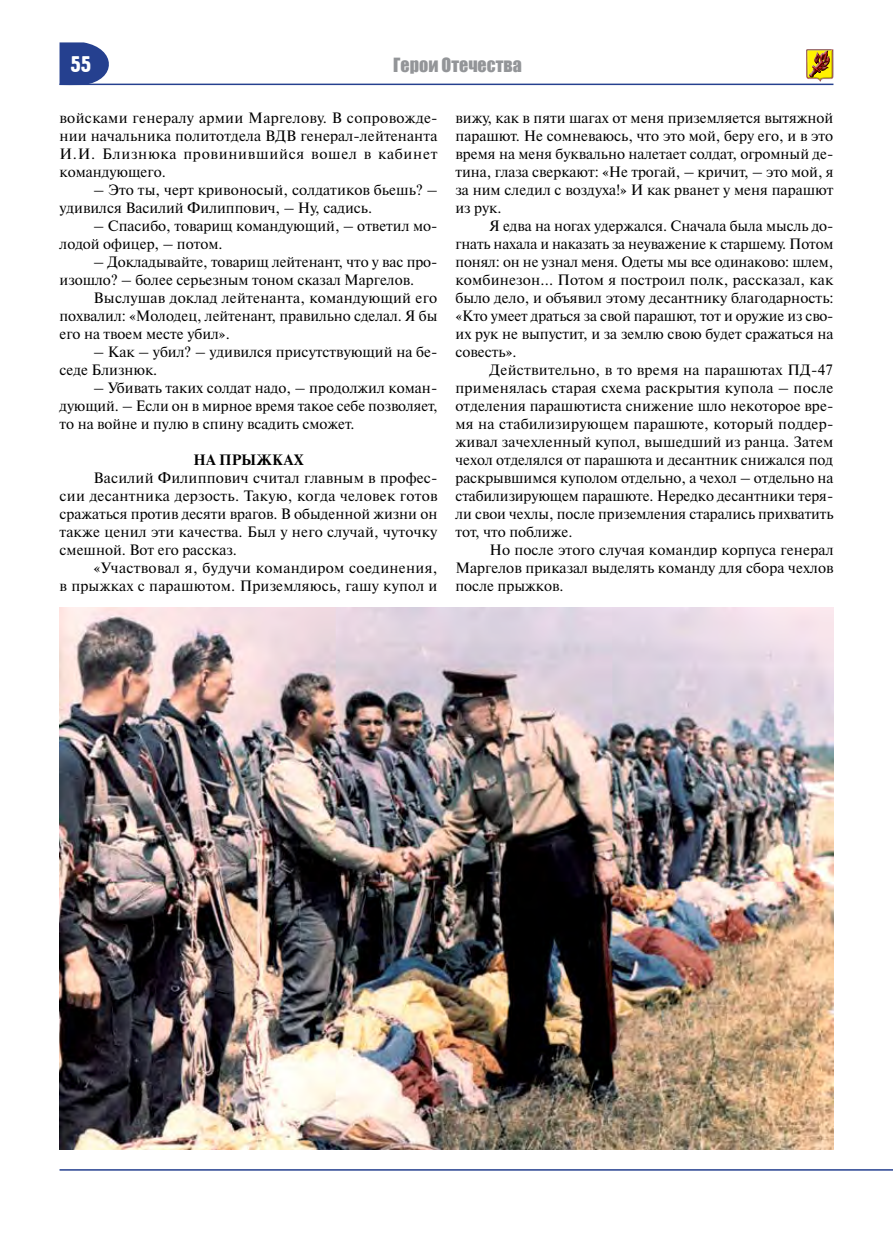
<style>
.page{position:relative;width:893px;height:1255px;background:#fff}
.page>*{position:absolute;margin:0;border:0;box-sizing:border-box;transform-origin:0 0}
.t1{font:22.5px "Hermes CTT";color:#fff}
.t2{font:18px "Impact";color:#939598}
.t3{font:15px/18px "Newton C";color:#000;text-align:justify}
.t4{font:700 15px "Newton C";letter-spacing:.04em;color:#000}
</style>
<div class="page">
<svg style="left:60px;top:42px;width:58px;height:42px"></svg>
<hr style="left:60px;top:84px;width:773px;height:1px;background:#25408f">
<div style="left:804px;top:49px;width:30px;height:34px;background:#000;opacity:.75"></div>
<hr style="left:60px;top:1169px;width:833px;height:1px;background:#25408f">
<img style="left:60px;top:607px;width:773px;height:542px">
<h1 class="t1" style="left:71px;top:51px;width:22px">55</h1>
<p class="t2" style="left:393px;top:51px;width:130px">Герои Отечества</p>
<p class="t3" style="left:60px;top:108px;width:379px">войсками генералу армии Маргелову. В сопровожде&shy;нии начальника политотдела ВДВ генерал-лейтенанта И.И. Близнюка провинившийся вошел в кабинет командующего.</p>
<p class="t3" style="left:60px;top:180px;width:380px;text-indent:34px">– Это ты, черт кривоносый, солдатиков бьешь? – удивился Василий Филиппович, – Ну, садись.</p>
<p class="t3" style="left:60px;top:216px;width:379px;text-indent:34px">– Спасибо, товарищ командующий, – ответил мо&shy;лодой офицер, – потом.</p>
<p class="t3" style="left:60px;top:252px;width:379px;text-indent:34px">– Докладывайте, товарищ лейтенант, что у вас про&shy;изошло? – более серьезным тоном сказал Маргелов.</p>
<p class="t3" style="left:60px;top:288px;width:379px;text-indent:34px">Выслушав доклад лейтенанта, командующий его похвалил: «Молодец, лейтенант, правильно сделал. Я бы его на твоем месте убил».</p>
<p class="t3" style="left:60px;top:343px;width:379px;text-indent:34px">– Как – убил? – удивился присутствующий на бе&shy;седе Близнюк.</p>
<p class="t3" style="left:60px;top:379px;width:380px;text-indent:34px">– Убивать таких солдат надо, – продолжил коман&shy;дующий. – Если он в мирное время такое себе позволяет, то на войне и пулю в спину всадить сможет.</p>
<p class="t4" style="left:193px;top:451px;width:112px">НА ПРЫЖКАХ</p>
<p class="t3" style="left:60px;top:469px;width:379px;text-indent:34px">Василий Филиппович считал главным в профес&shy;сии десантника дерзость. Такую, когда человек готов сражаться против десяти врагов. В обыденной жизни он также ценил эти качества. Был у него случай, чуточку смешной. Вот его рассказ.</p>
<p class="t3" style="left:60px;top:559px;width:380px;text-align:right">«Участвовал я, будучи командиром соединения,<br>в прыжках с парашютом. Приземляюсь, гашу купол и</p>
<p class="t3" style="left:455px;top:108px;width:380px">вижу, как в пяти шагах от меня приземляется вытяжной парашют. Не сомневаюсь, что это мой, беру его, и в это время на меня буквально налетает солдат, огромный де&shy;тина, глаза сверкают: «Не трогай, – кричит, – это мой, я за ним следил с воздуха!» И как рванет у меня парашют из рук.</p>
<p class="t3" style="left:455px;top:216px;width:380px;text-indent:34px">Я едва на ногах удержался. Сначала была мысль до&shy;гнать нахала и наказать за неуважение к старшему. Потом понял: он не узнал меня. Одеты мы все одинаково: шлем, комбинезон... Потом я построил полк, рассказал, как было дело, и объявил этому десантнику благодарность: «Кто умеет драться за свой парашют, тот и оружие из сво&shy;их рук не выпустит, и за землю свою будет сражаться на совесть».</p>
<p class="t3" style="left:455px;top:361px;width:380px;text-indent:34px">Действительно, в то время на парашютах ПД-47 применялась старая схема раскрытия купола – после отделения парашютиста снижение шло некоторое вре&shy;мя на стабилизирующем парашюте, который поддер&shy;живал зачехленный купол, вышедший из ранца. Затем чехол отделялся от парашюта и десантник снижался под раскрывшимся куполом отдельно, а чехол – отдельно на стабилизирующем парашюте. Нередко десантники теря&shy;ли свои чехлы, после приземления старались прихватить тот, что поближе.</p>
<p class="t3" style="left:455px;top:541px;width:380px;text-indent:34px">Но после этого случая командир корпуса генерал Маргелов приказал выделять команду для сбора чехлов после прыжков.</p>
</div>
